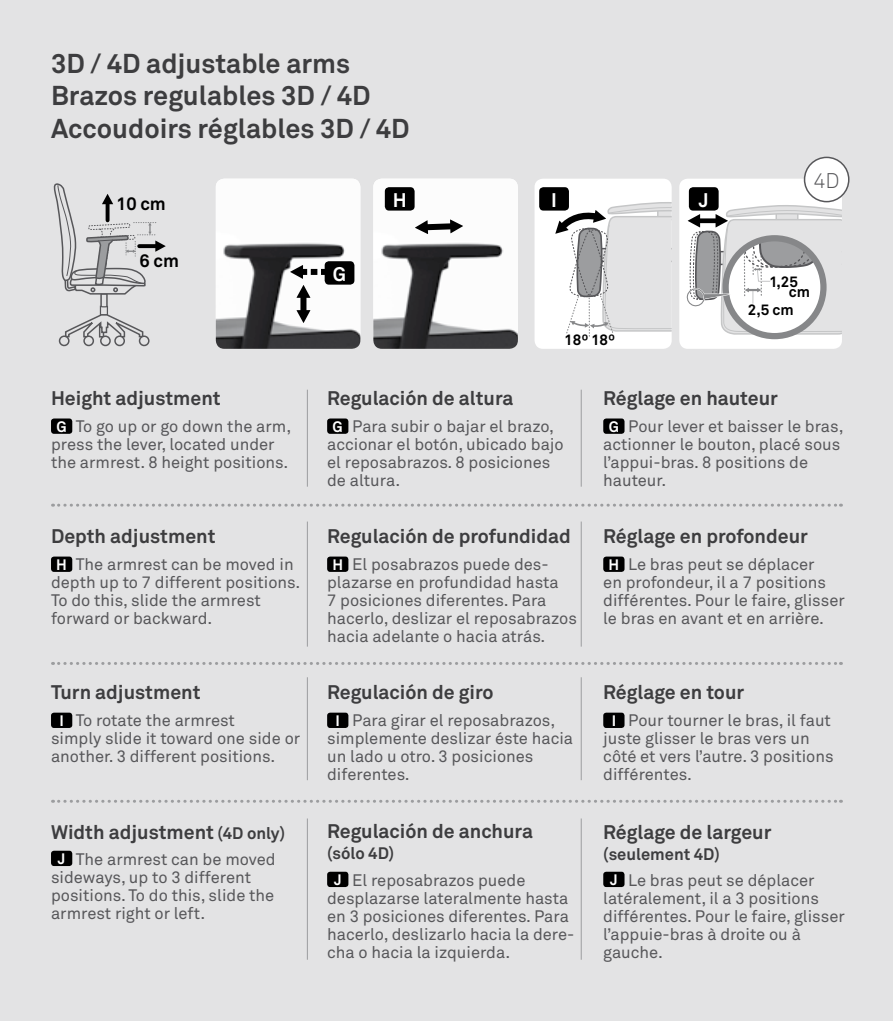
<style>
.page{position:relative;width:893px;height:1021px;background:#fff}
.page>*{position:absolute;margin:0;border:0;box-sizing:border-box;transform-origin:0 0}
.t1{font:700 27px/32.4px "Akkurat";color:#3d3d3f}
.t2{font:300 21px "Akkurat";color:#57575a}
.t3{font:700 19.5px "Akkurat";color:#3d3d3f}
.t4{font:700 19.5px "Akkurat";color:#fff}
.t5{font:700 18px "Akkurat";color:#000}
.t6{font:16.5px/18px "Akkurat";color:#57575a}
.t7{font:700 15px/18.3px "Akkurat";color:#000}
.s1{font-weight:700;font-size:15px;color:#fff}
.s2{font-size:16.5px}
.s3{font-weight:700;color:#3d3d3f}
</style>
<div class="page">
<div style="left:0;top:0;width:893px;height:1020px;background:#e3e3e4"></div>
<svg style="left:53px;top:183px;width:113px;height:164px"></svg>
<img style="left:216px;top:179px;width:144px;height:170px">
<img style="left:373px;top:179px;width:145px;height:170px">
<svg style="left:535px;top:179px;width:137px;height:170px"></svg>
<svg style="left:679px;top:179px;width:163px;height:170px"></svg>
<div style="left:51px;top:418px;width:21px;height:16px;background:#000;border-radius:3px"></div>
<div style="left:51px;top:556px;width:21px;height:16px;background:#000;border-radius:3px"></div>
<div style="left:51px;top:712px;width:21px;height:16px;background:#000;border-radius:3px"></div>
<div style="left:51px;top:850px;width:21px;height:16px;background:#000;border-radius:3px"></div>
<div style="left:327px;top:418px;width:21px;height:16px;background:#000;border-radius:3px"></div>
<div style="left:327px;top:556px;width:21px;height:16px;background:#000;border-radius:3px"></div>
<div style="left:327px;top:712px;width:21px;height:16px;background:#000;border-radius:3px"></div>
<div style="left:327px;top:871px;width:21px;height:16px;background:#000;border-radius:3px"></div>
<div style="left:603px;top:418px;width:21px;height:16px;background:#000;border-radius:3px"></div>
<div style="left:603px;top:556px;width:21px;height:16px;background:#000;border-radius:3px"></div>
<div style="left:603px;top:712px;width:21px;height:16px;background:#000;border-radius:3px"></div>
<div style="left:603px;top:871px;width:21px;height:16px;background:#000;border-radius:3px"></div>
<hr style="left:307px;top:389px;width:1px;height:97px;background:#9c9d9f">
<hr style="left:581px;top:389px;width:1px;height:97px;background:#9c9d9f">
<hr style="left:307px;top:521px;width:1px;height:125px;background:#9c9d9f">
<hr style="left:581px;top:521px;width:1px;height:125px;background:#9c9d9f">
<hr style="left:307px;top:677px;width:1px;height:103px;background:#9c9d9f">
<hr style="left:581px;top:677px;width:1px;height:103px;background:#9c9d9f">
<hr style="left:307px;top:818px;width:1px;height:141px;background:#9c9d9f">
<hr style="left:581px;top:818px;width:1px;height:141px;background:#9c9d9f">
<svg style="left:290px;top:265px;width:35px;height:14px"></svg>
<svg style="left:297px;top:285px;width:13px;height:13px"></svg>
<div style="left:300px;top:295px;width:6px;height:17px;background:#000"></div>
<svg style="left:297px;top:310px;width:13px;height:13px"></svg>
<svg style="left:53px;top:503px;width:788px;height:3px"></svg>
<svg style="left:53px;top:662px;width:788px;height:3px"></svg>
<svg style="left:53px;top:799px;width:788px;height:3px"></svg>
<svg style="left:415px;top:219px;width:48px;height:15px"></svg>
<div style="left:325px;top:261px;width:29px;height:23px;background:#000;border-radius:4px"></div>
<div style="left:385px;top:187px;width:30px;height:23px;background:#000;border-radius:4px"></div>
<div style="left:539px;top:187px;width:30px;height:23px;background:#000;border-radius:4px"></div>
<div style="left:689px;top:187px;width:30px;height:23px;background:#000;border-radius:4px"></div>
<div style="left:804px;top:157px;width:45px;height:45px;background:#fff;border-radius:50%"></div>
<div style="left:804px;top:157px;width:45px;height:45px;border:2px solid #57575a;border-radius:50%"></div>
<h1 class="t1" style="left:51px;top:47px;width:360px">3D / 4D adjustable arms<br>Brazos regulables 3D / 4D<br>Accoudoirs réglables 3D / 4D</h1>
<p class="t5" style="left:116px;top:192px;width:51px">10 cm</p>
<p class="t5" style="left:139px;top:249px;width:41px">6 cm</p>
<p class="t4" style="left:333px;top:261px;width:15px">G</p>
<p class="t4" style="left:393px;top:187px;width:15px">H</p>
<p class="t4" style="left:551px;top:187px;width:7px">I</p>
<p class="t4" style="left:699px;top:187px;width:11px">J</p>
<p class="t7" style="left:564px;top:330px;width:53px">18º 18º</p>
<p class="t2" style="left:813px;top:167px;width:27px">4D</p>
<p class="t7" style="left:769px;top:272px;width:30px">1,25</p>
<p class="t7" style="left:748px;top:282px;width:64px;text-indent:41px">cm<br>2,5 cm</p>
<p class="t3" style="left:51px;top:386px;width:171px">Height adjustment</p>
<p class="t6" style="left:51px;top:417px;width:242px;text-indent:5px"><span class="s1">G</span> To go up or go down the arm, press the lever, located under the armrest. 8 height positions.</p>
<p class="t3" style="left:51px;top:524px;width:166px">Depth adjustment</p>
<p class="t6" style="left:51px;top:555px;width:251px;text-indent:5px"><span class="s1">H</span> The armrest can be moved in depth up to 7 different positions.<br>To do this, slide the armrest forward or backward.</p>
<p class="t3" style="left:51px;top:680px;width:151px">Turn adjustment</p>
<p class="t6" style="left:51px;top:711px;width:251px;text-indent:8px"><span class="s1">I</span> To rotate the armrest<br>simply slide it toward one side or another. 3 different positions.</p>
<p class="t3" style="left:51px;top:819px;width:236px">Width adjustment <span class="s2">(4D only)</span></p>
<p class="t6" style="left:51px;top:849px;width:226px;text-indent:7px"><span class="s1">J</span> The armrest can be moved sideways, up to 3 different positions. To do this, slide the armrest right or left.</p>
<p class="t3" style="left:327px;top:386px;width:188px">Regulación de altura</p>
<p class="t6" style="left:327px;top:417px;width:238px;text-indent:5px"><span class="s1">G</span> Para subir o bajar el brazo, accionar el botón, ubicado bajo el reposabrazos. 8 posiciones de altura.</p>
<p class="t3" style="left:327px;top:524px;width:245px">Regulación de profundidad</p>
<p class="t6" style="left:327px;top:555px;width:251px;text-indent:5px"><span class="s1">H</span> El posabrazos puede des&shy;plazarse en profundidad hasta<br>7 posiciones diferentes. Para hacerlo, deslizar el reposabrazos hacia adelante o hacia atrás.</p>
<p class="t3" style="left:327px;top:680px;width:168px">Regulación de giro</p>
<p class="t6" style="left:327px;top:711px;width:248px;text-indent:8px"><span class="s1">I</span> Para girar el reposabrazos, simplemente deslizar éste hacia un lado u otro. 3 posiciones diferentes.</p>
<p class="t3" style="left:327px;top:818px;width:207px">Regulación de anchura</p>
<p class="t6" style="left:334px;top:839px;width:193px;line-height:27px;text-indent:-7px"><span class="s3">(sólo 4D)<br></span><span class="s1">J</span> El reposabrazos puede</p>
<p class="t6" style="left:327px;top:888px;width:249px">desplazarse lateralmente hasta en 3 posiciones diferentes. Para hacerlo, deslizarlo hacia la dere&shy;cha o hacia la izquierda.</p>
<p class="t3" style="left:603px;top:386px;width:176px">Réglage en hauteur</p>
<p class="t6" style="left:603px;top:417px;width:242px;text-indent:5px"><span class="s1">G</span> Pour lever et baisser le bras, actionner le bouton, placé sous l’appui-bras. 8 positions de hauteur.</p>
<p class="t3" style="left:603px;top:524px;width:206px">Réglage en profondeur</p>
<p class="t6" style="left:603px;top:555px;width:243px;text-indent:5px"><span class="s1">H</span> Le bras peut se déplacer<br>en profondeur, il a 7 positions différentes. Pour le faire, glisser le bras en avant et en arrière.</p>
<p class="t3" style="left:603px;top:680px;width:142px">Réglage en tour</p>
<p class="t6" style="left:603px;top:711px;width:232px;text-indent:8px"><span class="s1">I</span> Pour tourner le bras, il faut juste glisser le bras vers un côté et vers l’autre. 3 positions différentes.</p>
<p class="t3" style="left:603px;top:819px;width:170px">Réglage de largeur</p>
<p class="t6" style="left:610px;top:841px;width:206px;line-height:25.5px;text-indent:-7px"><span class="s3">(seulement 4D)<br></span><span class="s1">J</span> Le bras peut se déplacer</p>
<p class="t6" style="left:603px;top:888px;width:243px">latéralement, il a 3 positions différentes. Pour le faire, glisser l’appuie-bras à droite ou à gauche.</p>
</div>
